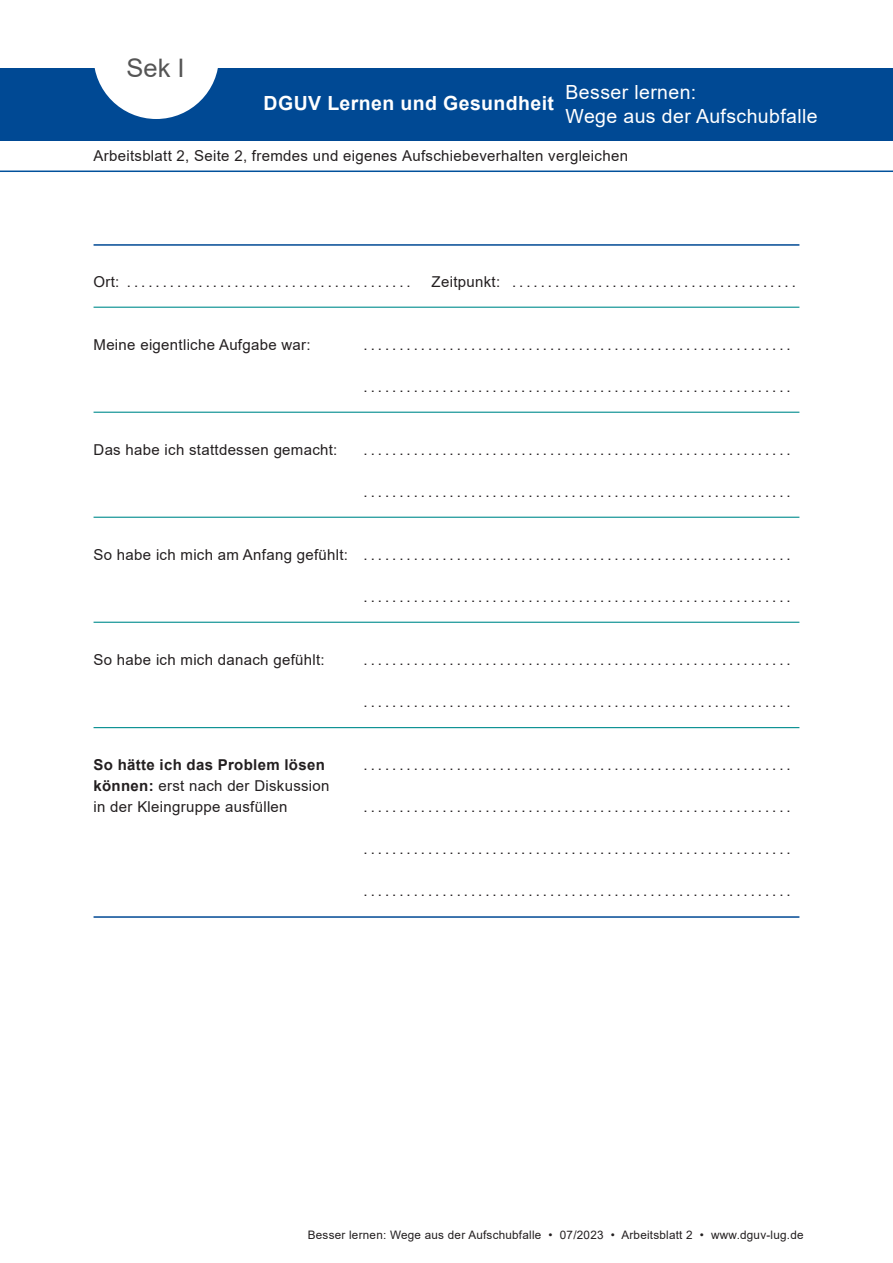
<style>
.page{position:relative;width:893px;height:1263px;background:#fff}
.page>*{position:absolute;margin:0;border:0;box-sizing:border-box;transform-origin:0 0}
.head{font:25.5px "Arial";color:#555}
.t1{font:19.5px "Arial";letter-spacing:.02em;color:#fff}
.t2{font:700 19.5px "Arial";letter-spacing:.02em;color:#fff}
.Fliesstext{font:15px "Arial";letter-spacing:.02em;color:#231f20}
.Fliesstext-2{font:700 15px "Arial";letter-spacing:.02em;color:#231f20}
.fusszeile{font:11.7px "Arial";letter-spacing:.02em;color:#231f20}
.s1{font-weight:700}
</style>
<div class="page">
<div style="left:0;top:68px;width:893px;height:72px;background:#004994"></div>
<svg style="left:94px;top:68px;width:124px;height:51px"></svg>
<hr style="left:0;top:171px;width:893px;height:1px;background:#01519b">
<hr style="left:94px;top:244px;width:705px;height:2px;background:#004994">
<hr style="left:94px;top:307px;width:705px;height:1px;background:#008c8e">
<hr style="left:94px;top:412px;width:705px;height:1px;background:#008c8e">
<hr style="left:94px;top:517px;width:705px;height:1px;background:#008c8e">
<hr style="left:94px;top:622px;width:705px;height:1px;background:#008c8e">
<hr style="left:94px;top:727px;width:705px;height:1px;background:#008c8e">
<hr style="left:94px;top:916px;width:705px;height:2px;background:#004994">
<p class="head" style="left:127px;top:50px;width:60px">Sek I</p>
<p class="t2" style="left:264px;top:89px;width:292px">DGUV Lernen und Gesundheit</p>
<p class="t1" style="left:566px;top:79px;width:132px">Besser lernen:</p>
<p class="t1" style="left:566px;top:102px;width:254px">Wege aus der Aufschubfalle</p>
<p class="Fliesstext" style="left:94px;top:145px;width:536px">Arbeitsblatt 2, Seite 2, fremdes und eigenes Aufschiebeverhalten vergleichen</p>
<p class="Fliesstext" style="left:94px;top:271px;width:319px">Ort: ........................................</p>
<p class="Fliesstext" style="left:432px;top:271px;width:366px">Zeitpunkt: ........................................</p>
<p class="Fliesstext" style="left:94px;top:334px;width:219px">Meine eigentliche Aufgabe war:</p>
<p class="Fliesstext" style="left:364px;top:334px;width:429px">............................................................</p>
<p class="Fliesstext" style="left:364px;top:376px;width:429px">............................................................</p>
<p class="Fliesstext" style="left:94px;top:439px;width:245px">Das habe ich stattdessen gemacht:</p>
<p class="Fliesstext" style="left:364px;top:439px;width:429px">............................................................</p>
<p class="Fliesstext" style="left:364px;top:481px;width:429px">............................................................</p>
<p class="Fliesstext" style="left:94px;top:544px;width:699px">So habe ich mich am Anfang gefühlt: ............................................................</p>
<p class="Fliesstext" style="left:364px;top:586px;width:429px">............................................................</p>
<p class="Fliesstext" style="left:94px;top:649px;width:233px">So habe ich mich danach gefühlt:</p>
<p class="Fliesstext" style="left:364px;top:649px;width:429px">............................................................</p>
<p class="Fliesstext" style="left:364px;top:691px;width:429px">............................................................</p>
<p class="Fliesstext-2" style="left:94px;top:754px;width:233px">So hätte ich das Problem lösen</p>
<p class="Fliesstext" style="left:364px;top:754px;width:429px">............................................................</p>
<p class="Fliesstext" style="left:94px;top:775px;width:238px"><span class="s1">können:</span> erst nach der Diskussion</p>
<p class="Fliesstext" style="left:94px;top:796px;width:196px">in der Kleingruppe ausfüllen</p>
<p class="Fliesstext" style="left:364px;top:796px;width:429px">............................................................</p>
<p class="Fliesstext" style="left:364px;top:838px;width:429px">............................................................</p>
<p class="Fliesstext" style="left:364px;top:880px;width:429px">............................................................</p>
<p class="fusszeile" style="left:308px;top:1227px;width:497px">Besser lernen: Wege aus der Aufschubfalle • 07/2023 • Arbeitsblatt 2 • www.dguv-lug.de</p>
</div>
